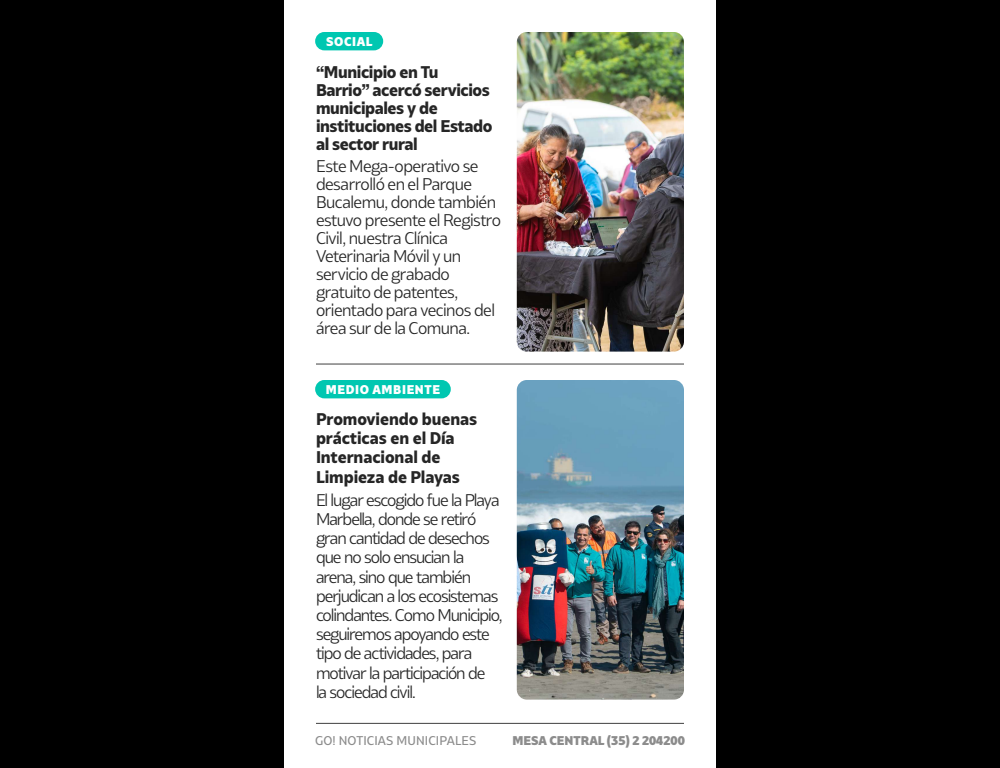
<style>
.page{position:relative;width:1000px;height:768px;background:#000}
.page>*{position:absolute;margin:0;border:0;box-sizing:border-box;transform-origin:0 0}
.t1{font:16px/19.2px "Bw Glenn Sans DEMO";letter-spacing:-.06em;color:#262626}
.t2{font:16px/18px "Bw Glenn Sans DEMO";letter-spacing:-.03em;color:#262626}
.t3{font:800 16px/18px "Bw Glenn Sans DEMO";letter-spacing:-.02em;color:#262626}
.t4{font:500 12px "Bw Glenn Sans DEMO";letter-spacing:.01em;color:#8c8c8c}
.t5{font:900 12px "Bw Glenn Sans DEMO";color:#8c8c8c}
.t6{font:900 12px "Bw Glenn Sans DEMO";letter-spacing:.05em;color:#fff}
</style>
<div class="page">
<div style="left:284px;top:0;width:432px;height:768px;background:#fff"></div>
<img style="left:517px;top:32px;width:167px;height:320px">
<hr style="left:316px;top:364px;width:368px;height:1px;background:#404040">
<div style="left:315px;top:380px;width:136px;height:18px;background:#00c7b1;border-radius:9px"></div>
<img style="left:517px;top:380px;width:167px;height:320px">
<div style="left:315px;top:32px;width:68px;height:18px;background:#00c7b1;border-radius:9px"></div>
<hr style="left:316px;top:723px;width:368px;height:1px;background:#404040">
<p class="t6" style="left:326px;top:34px;width:48px">SOCIAL</p>
<p class="t3" style="left:316px;top:62px;width:178px">“Municipio en Tu<br>Barrio” acercó servicios municipales y de instituciones del Estado al sector rural</p>
<p class="t2" style="left:316px;top:157px;width:187px">Este Mega-operativo se desarrolló en el Parque<br>Bucalemu, donde también estuvo presente el Registro<br>Civil, nuestra Clínica<br>Veterinaria Móvil y un servicio de grabado gratuito de patentes, orientado para vecinos del área sur de la Comuna.</p>
<p class="t6" style="left:326px;top:382px;width:116px">MEDIO AMBIENTE</p>
<p class="t3" style="left:316px;top:409px;width:163px;line-height:19.2px">Promoviendo buenas prácticas en el Día<br>Internacional de<br>Limpieza de Playas</p>
<p class="t1" style="left:316px;top:490px;width:188px">El lugar escogido fue la Playa<br>Marbella, donde se retiró gran cantidad de desechos que no solo ensucian la arena, sino que también perjudican a los ecosistemas colindantes. Como Municipio, seguiremos apoyando este tipo de actividades, para motivar la participación de<br>la sociedad civil.</p>
<p class="t4" style="left:315px;top:734px;width:163px">GO! NOTICIAS MUNICIPALES</p>
<p class="t5" style="left:513px;top:733px;width:174px">MESA CENTRAL (35) 2 204200</p>
</div>
